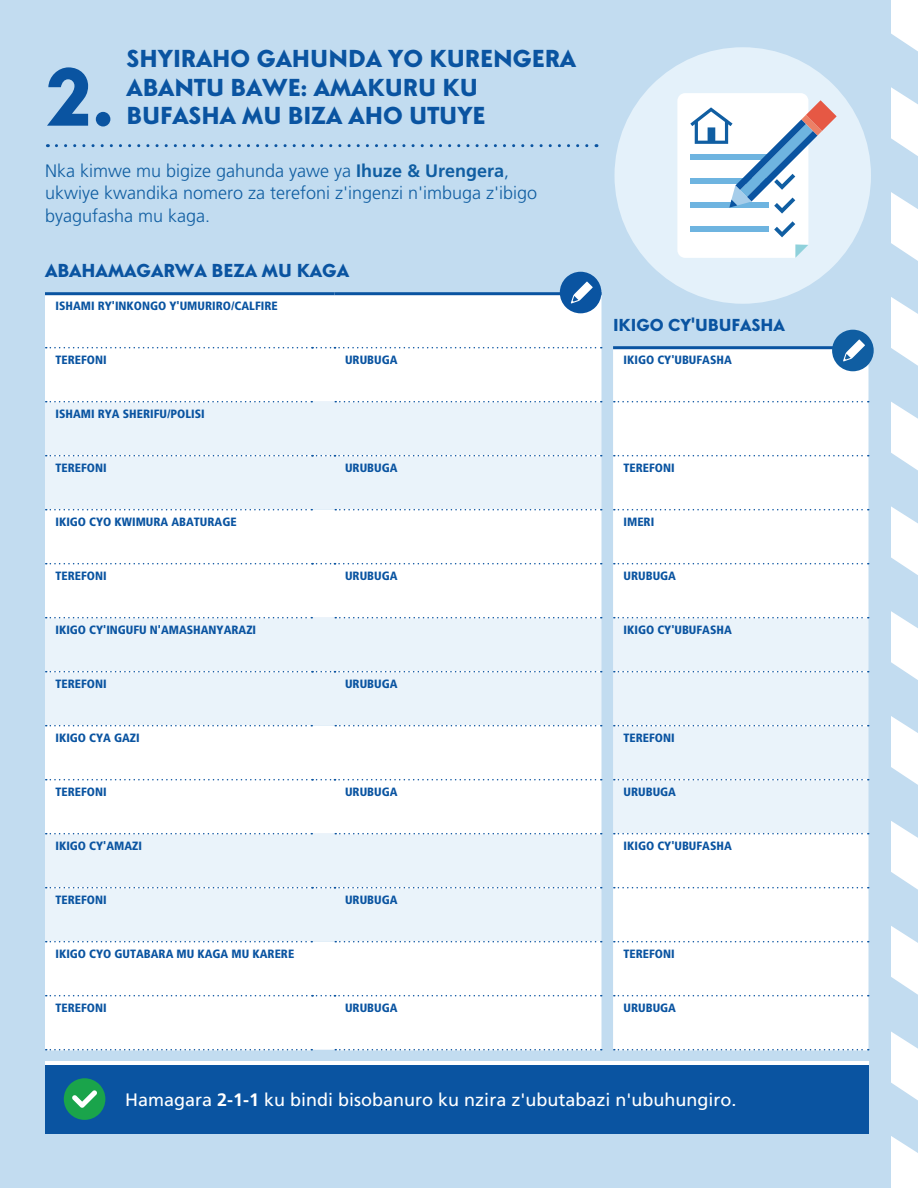
<style>
.page{position:relative;width:918px;height:1188px;background:#c2dcf0}
.page>*{position:absolute;margin:0;border:0;box-sizing:border-box;transform-origin:0 0}
.t1{font:800 85.5px "Simplo";color:#0a54a1}
.t2{font:800 25.5px/28.5px "Simplo";color:#0a54a1}
.t3{font:800 19.5px "Simplo";color:#0a54a1}
.t4{font:300 18px/22.5px "Frutiger LT Pro";color:#105ea2}
.t5{font:18px "Frutiger LT Pro";color:#fff}
.t6{font:800 18px "Simplo";color:#0a54a1}
.t7{font:900 condensed 12px "Frutiger LT Pro";color:#0a54a1}
.s1{font-weight:700}
</style>
<div class="page">
<svg style="left:56px;top:144px;width:541px;height:3px"></svg>
<svg style="left:891px;top:1031px;width:27px;height:69px"></svg>
<svg style="left:891px;top:1136px;width:27px;height:52px"></svg>
<svg style="left:891px;top:926px;width:27px;height:69px"></svg>
<svg style="left:891px;top:821px;width:27px;height:69px"></svg>
<svg style="left:891px;top:716px;width:27px;height:69px"></svg>
<svg style="left:891px;top:611px;width:27px;height:69px"></svg>
<svg style="left:891px;top:506px;width:27px;height:69px"></svg>
<svg style="left:891px;top:402px;width:27px;height:69px"></svg>
<svg style="left:891px;top:297px;width:27px;height:69px"></svg>
<svg style="left:891px;top:192px;width:27px;height:69px"></svg>
<svg style="left:891px;top:87px;width:27px;height:69px"></svg>
<svg style="left:891px;top:0;width:27px;height:51px"></svg>
<svg style="left:615px;top:47px;width:256px;height:257px;fill:#e4f1fa"></svg>
<svg style="left:820px;top:100px;width:17px;height:17px"></svg>
<svg style="left:677px;top:93px;width:145px;height:165px"></svg>
<div style="left:45px;top:1065px;width:823px;height:69px;background:#0a54a1"></div>
<svg style="left:64px;top:1078px;width:41px;height:42px"></svg>
<hr style="left:45px;top:1062px;width:823px;height:3px;background:#fff">
<div style="left:45px;top:295px;width:557px;height:755px;background:#fff"></div>
<svg style="left:45px;top:402px;width:557px;height:540px;fill:#eef3fa"></svg>
<div style="left:45px;top:618px;width:557px;height:108px;background:#eaf3fa"></div>
<svg style="left:46px;top:1049px;width:266px;height:1px"></svg>
<svg style="left:335px;top:1049px;width:267px;height:1px"></svg>
<hr style="left:45px;top:292px;width:267px;height:3px;background:#0a54a1">
<hr style="left:312px;top:292px;width:23px;height:3px;background:#0a54a1">
<hr style="left:335px;top:292px;width:267px;height:3px;background:#0a54a1">
<svg style="left:46px;top:725px;width:266px;height:1px"></svg>
<svg style="left:335px;top:725px;width:267px;height:1px"></svg>
<svg style="left:46px;top:833px;width:266px;height:1px"></svg>
<svg style="left:335px;top:833px;width:267px;height:1px"></svg>
<svg style="left:46px;top:941px;width:266px;height:1px"></svg>
<svg style="left:335px;top:941px;width:267px;height:1px"></svg>
<svg style="left:46px;top:509px;width:266px;height:1px"></svg>
<svg style="left:335px;top:509px;width:267px;height:1px"></svg>
<svg style="left:46px;top:617px;width:266px;height:1px"></svg>
<svg style="left:335px;top:617px;width:267px;height:1px"></svg>
<svg style="left:46px;top:401px;width:266px;height:1px"></svg>
<svg style="left:335px;top:401px;width:267px;height:1px"></svg>
<svg style="left:46px;top:347px;width:556px;height:1px"></svg>
<svg style="left:46px;top:455px;width:556px;height:1px"></svg>
<svg style="left:46px;top:563px;width:556px;height:1px"></svg>
<svg style="left:46px;top:671px;width:556px;height:1px"></svg>
<svg style="left:46px;top:779px;width:556px;height:1px"></svg>
<svg style="left:46px;top:887px;width:556px;height:1px"></svg>
<svg style="left:46px;top:995px;width:556px;height:1px"></svg>
<div style="left:613px;top:350px;width:255px;height:700px;background:#fff"></div>
<div style="left:613px;top:618px;width:255px;height:216px;background:#eaf3fa"></div>
<hr style="left:613px;top:346px;width:255px;height:3px;background:#0a54a1">
<svg style="left:614px;top:1049px;width:255px;height:1px"></svg>
<svg style="left:614px;top:401px;width:255px;height:1px"></svg>
<svg style="left:614px;top:455px;width:255px;height:1px"></svg>
<svg style="left:614px;top:509px;width:255px;height:1px"></svg>
<svg style="left:614px;top:563px;width:255px;height:1px"></svg>
<svg style="left:614px;top:617px;width:255px;height:1px"></svg>
<svg style="left:614px;top:887px;width:255px;height:1px"></svg>
<svg style="left:614px;top:941px;width:255px;height:1px"></svg>
<svg style="left:614px;top:995px;width:255px;height:1px"></svg>
<svg style="left:614px;top:671px;width:255px;height:1px"></svg>
<svg style="left:614px;top:725px;width:255px;height:1px"></svg>
<svg style="left:614px;top:779px;width:255px;height:1px"></svg>
<svg style="left:614px;top:833px;width:255px;height:1px"></svg>
<svg style="left:560px;top:272px;width:41px;height:41px"></svg>
<svg style="left:832px;top:330px;width:42px;height:41px"></svg>
<p class="t1" style="left:46px;top:47px;width:70px">2.</p>
<p class="t2" style="left:127px;top:45px;width:451px">SHYIRAHO GAHUNDA YO KURENGERA<br>ABANTU BAWE: AMAKURU KU<br>BUFASHA MU BIZA AHO UTUYE</p>
<p class="t4" style="left:45px;top:159px;width:494px">Nka kimwe mu bigize gahunda yawe ya <span class="s1">Ihuze &amp; Urengera</span>, ukwiye kwandika nomero za terefoni z'ingenzi n'imbuga z'ibigo byagufasha mu kaga.</p>
<p class="t3" style="left:45px;top:259px;width:306px">ABAHAMAGARWA BEZA MU KAGA</p>
<p class="t7" style="left:56px;top:299px;width:224px">ISHAMI RY'INKONGO Y'UMURIRO/CALFIRE</p>
<p class="t7" style="left:56px;top:353px;width:53px">TEREFONI</p>
<p class="t7" style="left:345px;top:353px;width:54px">URUBUGA</p>
<p class="t7" style="left:56px;top:407px;width:151px">ISHAMI RYA SHERIFU/POLISI</p>
<p class="t7" style="left:56px;top:461px;width:53px">TEREFONI</p>
<p class="t7" style="left:345px;top:461px;width:54px">URUBUGA</p>
<p class="t7" style="left:56px;top:515px;width:183px">IKIGO CYO KWIMURA ABATURAGE</p>
<p class="t7" style="left:56px;top:569px;width:53px">TEREFONI</p>
<p class="t7" style="left:345px;top:569px;width:54px">URUBUGA</p>
<p class="t7" style="left:56px;top:623px;width:202px">IKIGO CY'INGUFU N'AMASHANYARAZI</p>
<p class="t7" style="left:56px;top:677px;width:53px">TEREFONI</p>
<p class="t7" style="left:345px;top:677px;width:54px">URUBUGA</p>
<p class="t7" style="left:56px;top:731px;width:86px">IKIGO CYA GAZI</p>
<p class="t7" style="left:56px;top:785px;width:53px">TEREFONI</p>
<p class="t7" style="left:345px;top:785px;width:54px">URUBUGA</p>
<p class="t7" style="left:56px;top:839px;width:88px">IKIGO CY'AMAZI</p>
<p class="t7" style="left:56px;top:893px;width:53px">TEREFONI</p>
<p class="t7" style="left:345px;top:893px;width:54px">URUBUGA</p>
<p class="t7" style="left:56px;top:947px;width:240px">IKIGO CYO GUTABARA MU KAGA MU KARERE</p>
<p class="t7" style="left:56px;top:1001px;width:53px">TEREFONI</p>
<p class="t7" style="left:345px;top:1001px;width:54px">URUBUGA</p>
<p class="t6" style="left:613px;top:315px;width:173px">IKIGO CY'UBUFASHA</p>
<p class="t7" style="left:624px;top:353px;width:110px">IKIGO CY'UBUFASHA</p>
<p class="t7" style="left:624px;top:461px;width:53px">TEREFONI</p>
<p class="t7" style="left:624px;top:515px;width:32px">IMERI</p>
<p class="t7" style="left:624px;top:569px;width:54px">URUBUGA</p>
<p class="t7" style="left:624px;top:623px;width:110px">IKIGO CY'UBUFASHA</p>
<p class="t7" style="left:624px;top:731px;width:53px">TEREFONI</p>
<p class="t7" style="left:624px;top:785px;width:54px">URUBUGA</p>
<p class="t7" style="left:624px;top:839px;width:110px">IKIGO CY'UBUFASHA</p>
<p class="t7" style="left:624px;top:947px;width:53px">TEREFONI</p>
<p class="t7" style="left:624px;top:1001px;width:54px">URUBUGA</p>
<p class="t5" style="left:125px;top:1089px;width:613px">Hamagara <span class="s1">2-1-1</span> ku bindi bisobanuro ku nzira z'ubutabazi n'ubuhungiro.</p>
</div>
